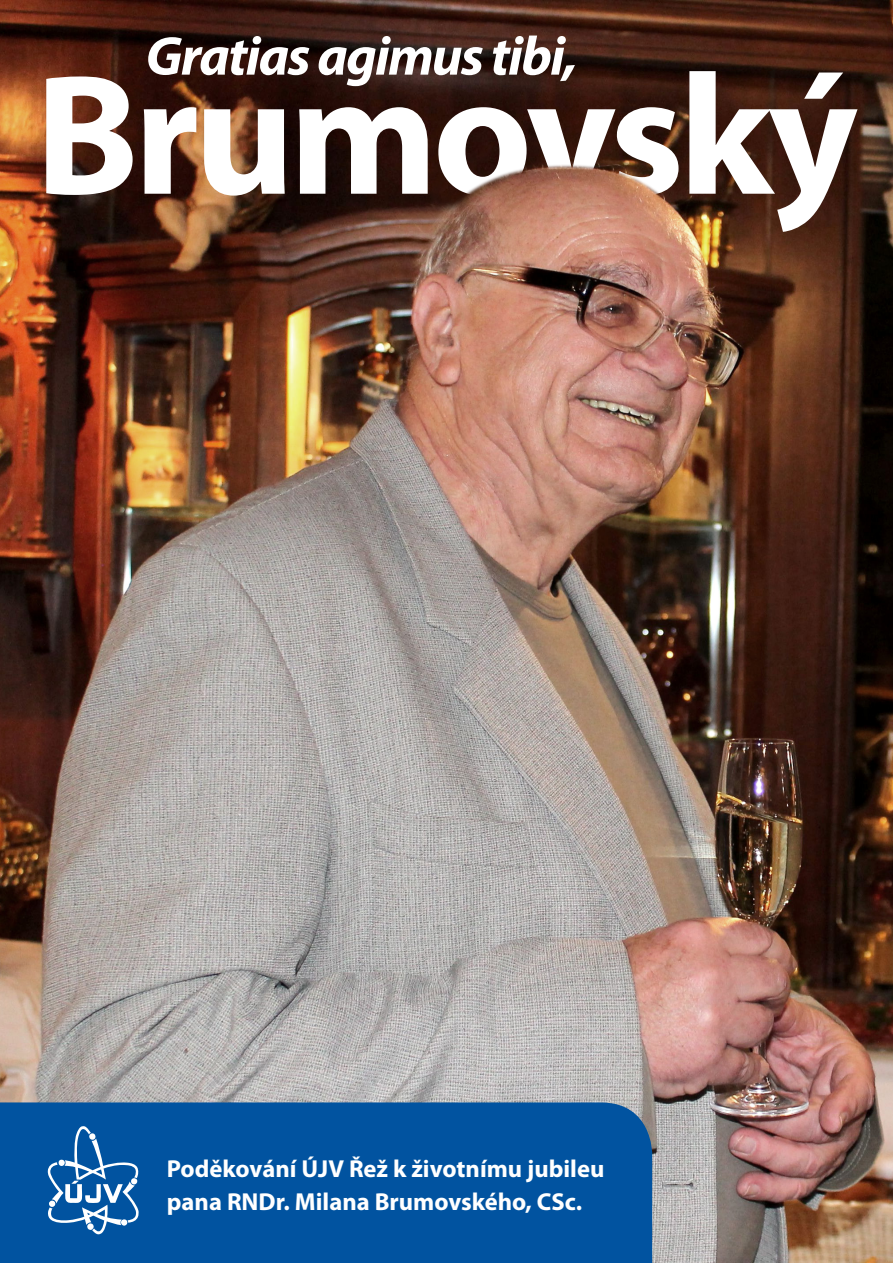
<style>
.page{position:relative;width:893px;height:1263px;background:#fff}
.page>*{position:absolute;margin:0;border:0;box-sizing:border-box;transform-origin:0 0}
.t1{font:700 172.65px "Myriad Pro";letter-spacing:-.03em;color:#fff}
.t2{font:italic 700 55.05px "Myriad Pro";letter-spacing:-.03em;color:#fff}
.t3{font:700 24.6px/33px "Myriad Pro";color:#fff}
</style>
<div class="page">
<img style="left:0;top:0;width:893px;height:1263px">
<div style="left:0;top:1102px;width:652px;height:161px;background:#0153a0"></div>
<svg style="left:48px;top:1126px;width:91px;height:108px;background:#3576b3"></svg>
<img style="left:353px;top:140px;width:389px;height:404px">
<p class="t2" style="left:146px;top:20px;width:433px">Gratias agimus tibi,</p>
<p class="t1" style="left:35px;top:23px;width:825px">Brumovský</p>
<p class="t3" style="left:167px;top:1151px;width:439px">Poděkování ÚJV Řež k životnímu jubileu pana RNDr. Milana Brumovského, CSc.</p>
</div>
